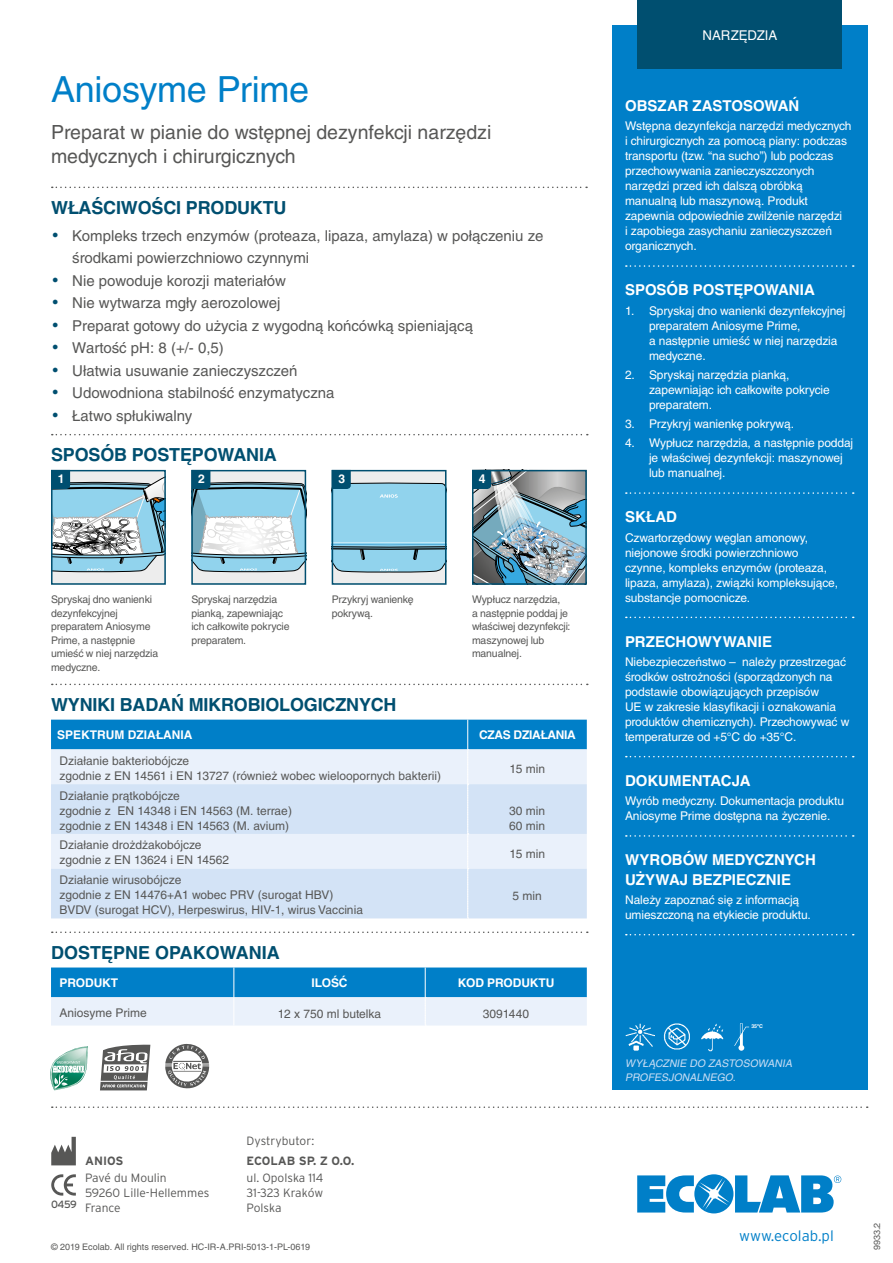
<style>
.page{position:relative;width:893px;height:1263px;background:#fff}
.page>*{position:absolute;margin:0;border:0;box-sizing:border-box;transform-origin:0 0}
.t1{font:36px "H Central";letter-spacing:-.005em;color:#007fc8}
.t2{font:19.5px/24px "H Central";color:#575756}
.t3{font:700 18px "H Central Pro";letter-spacing:-.01em;color:#004f70}
.t4{font:15px/22.5px "H Central";color:#575756}
.t5{font:700 15px/19.5px "H Central Pro";letter-spacing:-.005em;color:#fff}
.t6{font:300 15px "Interstate";color:#007fc8}
.t7{font:13.5px "H Central";color:#fff}
.t8{font:700 12.15px "H Central Pro";color:#fff}
.t9{font:12px/15px "H Central";letter-spacing:-.01em;color:#fff}
.t10{font:12px/15px "H Central";color:#575756}
.t11{font:300 12px/15px "Interstate";color:#575756}
.t12{font:700 12px "H Central Pro";letter-spacing:-.01em;color:#fff}
.t13{font:700 12px "Interstate";color:#575756}
.t14{font:10.5px/13.5px "H Central";letter-spacing:-.015em;color:#575756}
.t15{font:italic 10.5px/13.5px "H Central";color:#c8ddf4}
.t16{font:10.5px "Interstate";color:#575756}
.t17{font:9px "H Central";color:#575756}
.t18{font:700 5.25px "Helvetica";color:#fff}
.s1{color:#004f70}
</style>
<div class="page">
<svg style="left:52px;top:1106px;width:816px;height:2px"></svg>
<svg style="left:165px;top:1043px;width:44px;height:46px"></svg>
<svg style="left:100px;top:1044px;width:50px;height:46px"></svg>
<hr style="left:101px;top:1081px;width:47px;height:1px;background:#fff">
<svg style="left:50px;top:1046px;width:38px;height:44px"></svg>
<svg style="left:51px;top:1174px;width:25px;height:21px"></svg>
<svg style="left:51px;top:1137px;width:25px;height:28px"></svg>
<svg style="left:637px;top:1174px;width:204px;height:39px"></svg>
<div style="left:612px;top:26px;width:255px;height:1064px;background:#007fc8"></div>
<svg style="left:626px;top:265px;width:228px;height:2px"></svg>
<svg style="left:626px;top:492px;width:228px;height:2px"></svg>
<svg style="left:626px;top:617px;width:228px;height:1px"></svg>
<svg style="left:626px;top:756px;width:228px;height:1px"></svg>
<svg style="left:626px;top:835px;width:228px;height:2px"></svg>
<svg style="left:626px;top:934px;width:228px;height:1px"></svg>
<svg style="left:52px;top:187px;width:535px;height:1px"></svg>
<svg style="left:52px;top:434px;width:536px;height:1px"></svg>
<svg style="left:52px;top:684px;width:536px;height:1px"></svg>
<svg style="left:52px;top:931px;width:536px;height:2px"></svg>
<div style="left:638px;top:0;width:204px;height:68px;background:#004f70"></div>
<div style="left:51px;top:470px;width:115px;height:115px;background:#ededed"></div>
<div style="left:51px;top:470px;width:115px;height:115px;border:2px solid #004f70"></div>
<svg style="left:51px;top:470px;width:115px;height:102px;background:#90b2bf"></svg>
<div style="left:191px;top:470px;width:115px;height:115px;background:#ededed"></div>
<div style="left:191px;top:470px;width:115px;height:115px;border:2px solid #004f70"></div>
<svg style="left:191px;top:470px;width:115px;height:102px"></svg>
<div style="left:332px;top:470px;width:114px;height:115px;background:#ededed"></div>
<div style="left:332px;top:470px;width:114px;height:115px;border:2px solid #004f70"></div>
<svg style="left:332px;top:470px;width:114px;height:103px;background:#8bc4da"></svg>
<img style="left:472px;top:470px;width:115px;height:115px">
<svg style="left:51px;top:720px;width:536px;height:199px;background:#bcd9f1"></svg>
<svg style="left:51px;top:967px;width:536px;height:59px;background:#75b8e1"></svg>
<img style="left:664px;top:1023px;width:26px;height:27px">
<img style="left:625px;top:1023px;width:29px;height:28px">
<img style="left:701px;top:1023px;width:23px;height:28px">
<svg style="left:734px;top:1023px;width:15px;height:28px"></svg>
<h1 class="t1" style="left:51px;top:67px;width:260px">Aniosyme Prime</h1>
<h2 class="t2" style="left:51px;top:119px;width:442px">Preparat w pianie do wstępnej dezynfekcji narzędzi medycznych i chirurgicznych</h2>
<h3 class="t3" style="left:51px;top:197px;width:237px">WŁAŚCIWOŚCI PRODUKTU</h3>
<p class="t4" style="left:72px;top:224px;width:473px;text-indent:-21px"><span class="s1">•</span> Kompleks trzech enzymów (proteaza, lipaza, amylaza) w połączeniu ze środkami powierzchniowo czynnymi</p>
<p class="t4" style="left:51px;top:269px;width:237px"><span class="s1">•</span> Nie powoduje korozji materiałów</p>
<p class="t4" style="left:51px;top:291px;width:231px"><span class="s1">•</span> Nie wytwarza mgły aerozolowej</p>
<p class="t4" style="left:51px;top:314px;width:423px"><span class="s1">•</span> Preparat gotowy do użycia z wygodną końcówką spieniającą</p>
<p class="t4" style="left:51px;top:336px;width:174px"><span class="s1">•</span> Wartość pH: 8 (+/- 0,5)</p>
<p class="t4" style="left:51px;top:359px;width:248px"><span class="s1">•</span> Ułatwia usuwanie zanieczyszczeń</p>
<p class="t4" style="left:51px;top:381px;width:285px"><span class="s1">•</span> Udowodniona stabilność enzymatyczna</p>
<p class="t4" style="left:51px;top:404px;width:143px"><span class="s1">•</span> Łatwo spłukiwalny</p>
<h3 class="t3" style="left:51px;top:444px;width:227px">SPOSÓB POSTĘPOWANIA</h3>
<p class="t8" style="left:58px;top:471px;width:8px">1</p>
<p class="t8" style="left:198px;top:471px;width:8px">2</p>
<p class="t8" style="left:338px;top:471px;width:8px">3</p>
<p class="t8" style="left:479px;top:471px;width:8px">4</p>
<p class="t14" style="left:51px;top:592px;width:109px">Spryskaj dno wanienki dezynfekcyjnej preparatem Aniosyme<br>Prime, a następnie umieść w niej narzędzia medyczne.</p>
<p class="t14" style="left:191px;top:592px;width:100px">Spryskaj narzędzia pianką, zapewniając ich całkowite pokrycie preparatem.</p>
<p class="t14" style="left:332px;top:592px;width:84px">Przykryj wanienkę pokrywą.</p>
<p class="t14" style="left:472px;top:592px;width:100px">Wypłucz narzędzia,<br>a następnie poddaj je właściwej dezynfekcji: maszynowej lub manualnej.</p>
<h3 class="t3" style="left:51px;top:694px;width:347px">WYNIKI BADAŃ MIKROBIOLOGICZNYCH</h3>
<p class="t12" style="left:57px;top:727px;width:137px">SPEKTRUM DZIAŁANIA</p>
<p class="t12" style="left:479px;top:727px;width:98px">CZAS DZIAŁANIA</p>
<p class="t10" style="left:60px;top:753px;width:383px">Działanie bakteriobójcze<br>zgodnie z EN 14561 i EN 13727 (również wobec wieloopornych bakterii)</p>
<p class="t10" style="left:509px;top:761px;width:37px">15 min</p>
<p class="t10" style="left:60px;top:788px;width:234px">Działanie prątkobójcze<br>zgodnie z EN 14348 i EN 14563 (M. terrae) zgodnie z EN 14348 i EN 14563 (M. avium)</p>
<p class="t10" style="left:509px;top:803px;width:38px">30 min<br>60 min</p>
<p class="t10" style="left:60px;top:837px;width:171px">Działanie drożdżakobójcze zgodnie z EN 13624 i EN 14562</p>
<p class="t10" style="left:509px;top:846px;width:37px">15 min</p>
<p class="t10" style="left:60px;top:872px;width:305px">Działanie wirusobójcze<br>zgodnie z EN 14476+A1 wobec PRV (surogat HBV)<br>BVDV (surogat HCV), Herpeswirus, HIV-1, wirus Vaccinia</p>
<p class="t10" style="left:513px;top:888px;width:31px">5 min</p>
<h3 class="t3" style="left:51px;top:941px;width:230px">DOSTĘPNE OPAKOWANIA</h3>
<p class="t12" style="left:60px;top:975px;width:60px">PRODUKT</p>
<p class="t12" style="left:311px;top:975px;width:38px">ILOŚĆ</p>
<p class="t12" style="left:458px;top:975px;width:98px">KOD PRODUKTU</p>
<p class="t10" style="left:60px;top:1005px;width:89px">Aniosyme Prime</p>
<p class="t10" style="left:278px;top:1006px;width:105px">12 x 750 ml butelka</p>
<p class="t10" style="left:483px;top:1006px;width:48px">3091440</p>
<p class="t16" style="left:51px;top:1198px;width:27px">0459</p>
<p class="t13" style="left:85px;top:1154px;width:40px">ANIOS</p>
<p class="t11" style="left:85px;top:1170px;width:126px">Pavé du Moulin<br>59260 Lille-Hellemmes<br>France</p>
<p class="t11" style="left:247px;top:1133px;width:69px">Dystrybutor:</p>
<p class="t13" style="left:247px;top:1154px;width:109px">ECOLAB SP. Z O.O.</p>
<p class="t11" style="left:247px;top:1170px;width:78px;text-align:justify">ul. Opolska 114<br>31-323 Kraków Polska</p>
<p class="t17" style="left:51px;top:1241px;width:261px">© 2019 Ecolab. All rights reserved. HC-IR-A.PRI-5013-1-PL-0619</p>
<p class="t7" style="left:702px;top:27px;width:76px">NARZĘDZIA</p>
<p class="t5" style="left:625px;top:96px;width:176px">OBSZAR ZASTOSOWAŃ</p>
<p class="t9" style="left:625px;top:118px;width:228px">Wstępna dezynfekcja narzędzi medycznych i chirurgicznych za pomocą piany: podczas transportu (tzw. “na sucho”) lub podczas przechowywania zanieczyszczonych narzędzi przed ich dalszą obróbką manualną lub maszynową. Produkt zapewnia odpowiednie zwilżenie narzędzi<br>i zapobiega zasychaniu zanieczyszczeń organicznych.</p>
<p class="t5" style="left:625px;top:280px;width:191px">SPOSÓB POSTĘPOWANIA</p>
<p class="t9" style="left:649px;top:303px;width:198px;text-indent:-24px">1. Spryskaj dno wanienki dezynfekcyjnej preparatem Aniosyme Prime,<br>a następnie umieść w niej narzędzia medyczne.</p>
<p class="t9" style="left:649px;top:367px;width:182px;text-indent:-24px">2. Spryskaj narzędzia pianką, zapewniając ich całkowite pokrycie preparatem.</p>
<p class="t9" style="left:625px;top:416px;width:170px">3. Przykryj wanienkę pokrywą.</p>
<p class="t9" style="left:649px;top:435px;width:206px;text-indent:-24px">4. Wypłucz narzędzia, a następnie poddaj je właściwej dezynfekcji: maszynowej lub manualnej.</p>
<p class="t5" style="left:625px;top:507px;width:53px">SKŁAD</p>
<p class="t9" style="left:625px;top:530px;width:215px">Czwartorzędowy węglan amonowy, niejonowe środki powierzchniowo czynne, kompleks enzymów (proteaza, lipaza, amylaza), związki kompleksujące, substancje pomocnicze.</p>
<p class="t5" style="left:625px;top:631px;width:148px">PRZECHOWYWANIE</p>
<p class="t9" style="left:625px;top:654px;width:226px">Niebezpieczeństwo – należy przestrzegać środków ostrożności (sporządzonych na podstawie obowiązujących przepisów<br>UE w zakresie klasyfikacji i oznakowania produktów chemicznych). Przechowywać w temperaturze od +5°C do +35°C.</p>
<p class="t5" style="left:625px;top:771px;width:127px">DOKUMENTACJA</p>
<p class="t9" style="left:625px;top:793px;width:220px">Wyrób medyczny. Dokumentacja produktu<br>Aniosyme Prime dostępna na życzenie.</p>
<p class="t5" style="left:625px;top:850px;width:192px">WYROBÓW MEDYCZNYCH<br>UŻYWAJ BEZPIECZNIE</p>
<p class="t9" style="left:625px;top:892px;width:187px">Należy zapoznać się z informacją umieszczoną na etykiecie produktu.</p>
<p class="t18" style="left:751px;top:1022px;width:13px">35ºC</p>
<p class="t15" style="left:625px;top:1057px;width:171px">WYŁĄCZNIE DO ZASTOSOWANIA<br>PROFESJONALNEGO.</p>
<p class="t6" style="left:739px;top:1227px;width:96px">www.ecolab.pl</p>
<p class="t17" style="left:871px;top:1250px;width:29px;rotate:-90deg">9933.2</p>
</div>
